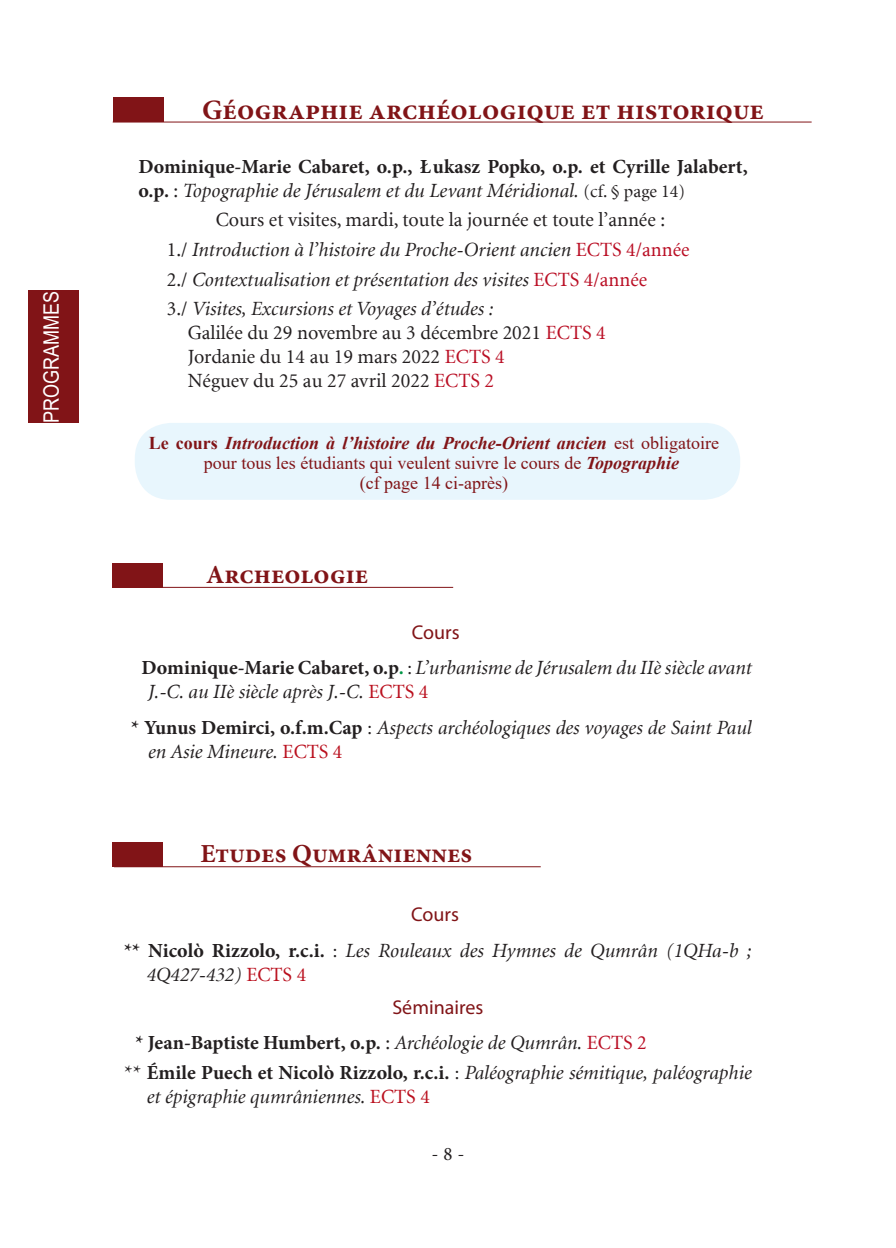
<style>
.page{position:relative;width:896px;height:1248px;background:#fff}
.page>*{position:absolute;margin:0;border:0;box-sizing:border-box;transform-origin:0 0}
.t1{font:700 28px "Minion Pro";color:#811417}
.t2{font:700 26px "Minion Pro";color:#811417}
.t3{font:21.2px "Arial";color:#fff;scale:.85 1}
.t4{font:italic 20px/24px "Minion LT";color:#231f20}
.t5{font:20px/24px "Minion LT";color:#231f20}
.t6{font:700 20px "Minion Pro";letter-spacing:-.005em;color:#231f20}
.t7{font:20px "Myriad Pro";color:#811417}
.t8{font:20px "Minion Pro";color:#231f20}
.t9{font:18px "Times New Roman";color:#811417}
.t10{font:italic 700 18px "Times New Roman";color:#811417}
.s1{font-family:"Minion Pro";font-weight:700;font-style:normal}
.s2{font-style:normal}
.s3{font-style:normal;font-size:18px}
.s4{font-style:normal;color:#ba0f25}
.s5{color:#ba0f25}
.s6{font-weight:400;font-style:normal}
.s7{font-weight:700;font-style:italic}
.s8{font-family:"Minion Pro";font-weight:700;font-style:normal;color:#009747}
.s9{font-family:"Minion Pro";font-style:normal}
.s10{font-style:normal;color:#ba101e}
.s11{font-family:"Minion LT";font-weight:400}
.s12{font-family:"Minion LT";font-weight:400;font-style:italic}
.s13{font-family:"Minion LT";font-weight:400;color:#ba0f25}
</style>
<div class="page">
<div style="left:28px;top:290px;width:51px;height:133px;background:#811417"></div>
<div style="left:112px;top:563px;width:50px;height:24px;background:#811417"></div>
<hr style="left:116px;top:587px;width:337px;height:1px;background:#811417">
<div style="left:112px;top:842px;width:50px;height:24px;background:#811417"></div>
<hr style="left:114px;top:866px;width:427px;height:1px;background:#811417">
<div style="left:135px;top:423px;width:605px;height:76px;background:#e8f6fd;border-radius:36px"></div>
<hr style="left:113px;top:122px;width:698px;height:1px;background:#811417">
<div style="left:113px;top:98px;width:51px;height:24px;background:#811417"></div>
<p class="t3" style="left:37px;top:422px;width:156px;rotate:-90deg">PROGRAMMES</p>
<h1 class="t1" style="left:202px;top:90px;width:563px">Géographie archéologique et historique</h1>
<p class="t6" style="left:138px;top:152px;width:611px">Dominique-Marie Cabaret, o.p., Łukasz Popko, o.p. et Cyrille Jalabert,</p>
<p class="t4" style="left:138px;top:179px;width:548px"><span class="s1">o.p.</span> <span class="s2">:</span> Topographie de Jérusalem et du Levant Méridional. <span class="s3">(cf. § page 14)</span></p>
<p class="t5" style="left:216px;top:209px;width:451px">Cours et visites, mardi, toute la journée et toute l’année :</p>
<p class="t4" style="left:167px;top:238px;width:524px"><span class="s2">1./</span> Introduction à l’histoire du Proche-Orient ancien <span class="s4">ECTS 4/année</span></p>
<p class="t4" style="left:167px;top:268px;width:482px"><span class="s2">2./</span> Contextualisation et présentation des visites <span class="s4">ECTS 4/année</span></p>
<p class="t4" style="left:167px;top:298px;width:328px"><span class="s2">3./</span> Visites, Excursions et Voyages d’études :</p>
<p class="t5" style="left:188px;top:322px;width:419px">Galilée du 29 novembre au 3 décembre 2021 <span class="s5">ECTS 4<br></span>Jordanie du 14 au 19 mars 2022 <span class="s5">ECTS 4<br></span>Néguev du 25 au 27 avril 2022 <span class="s5">ECTS 2</span></p>
<p class="t10" style="left:149px;top:430px;width:572px"><span class="s2">Le cours</span> Introduction à l’histoire du Proche-Orient ancien <span class="s6">est obligatoire</span></p>
<p class="t9" style="left:204px;top:450px;width:477px">pour tous les étudiants qui veulent suivre le cours de <span class="s7">Topographie</span></p>
<p class="t9" style="left:360px;top:470px;width:150px">(cf page 14 ci-après)</p>
<h2 class="t2" style="left:206px;top:556px;width:164px">Archeologie</h2>
<p class="t7" style="left:412px;top:620px;width:49px">Cours</p>
<p class="t4" style="left:148px;top:656px;width:605px;text-indent:-6px"><span class="s1">Dominique-Marie Cabaret, o.p</span><span class="s8">.</span> <span class="s9">:</span> L’urbanisme de Jérusalem du IIè siècle avant<br>J.-C. au IIè siècle après J.-C. <span class="s10">ECTS 4</span></p>
<p class="t4" style="left:148px;top:716px;width:605px;text-indent:-17px"><span class="s1">* Yunus Demirci, o.f.m.Cap</span> <span class="s9">:</span> Aspects archéologiques des voyages de Saint Paul en Asie Mineure. <span class="s10">ECTS 4</span></p>
<h2 class="t2" style="left:200px;top:835px;width:273px">Etudes Qumrâniennes</h2>
<p class="t7" style="left:411px;top:902px;width:49px">Cours</p>
<p class="t4" style="left:147px;top:938px;width:606px;text-indent:-23px"><span class="s1">** Nicolò Rizzolo, r.c.i.</span> <span class="s9">:</span> Les Rouleaux des Hymnes de Qumrân (1QHa-b ;<br>4Q427-432) <span class="s10">ECTS 4</span></p>
<p class="t7" style="left:392px;top:994px;width:93px">Séminaires</p>
<p class="t6" style="left:135px;top:1028px;width:513px">* Jean-Baptiste Humbert, o.p. <span class="s11">:</span> <span class="s12">Archéologie de Qumrân.</span> <span class="s13">ECTS 2</span></p>
<p class="t4" style="left:147px;top:1061px;width:606px;text-indent:-23px"><span class="s2">**</span> <span class="s1">Émile Puech et Nicolò Rizzolo, r.c.i.</span> <span class="s9">:</span> Paléographie sémitique, paléographie et épigraphie qumrâniennes. <span class="s10">ECTS 4</span></p>
<p class="t8" style="left:431px;top:1140px;width:35px">- 8 -</p>
</div>
